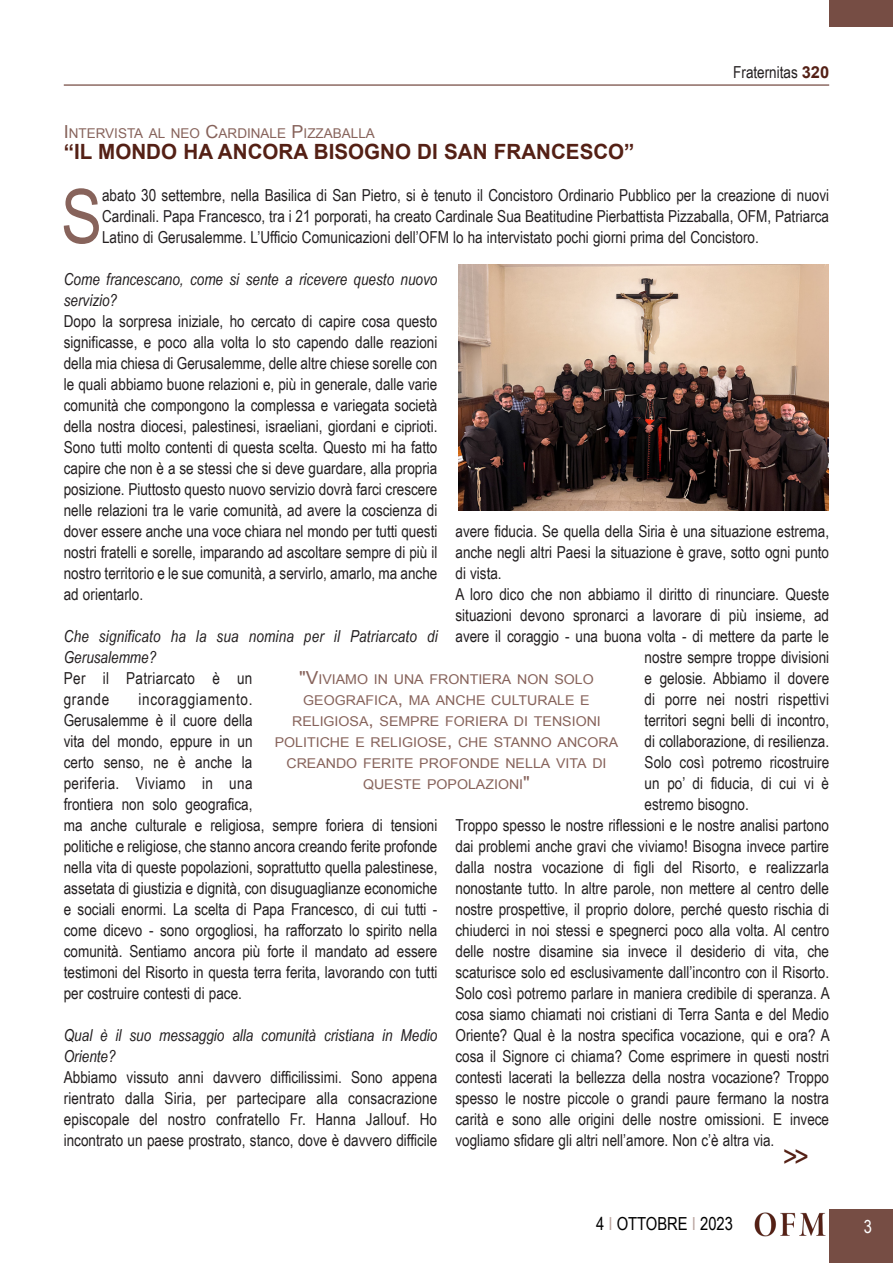
<style>
.page{position:relative;width:893px;height:1263px;background:#fff}
.page>*{position:absolute;margin:0;border:0;box-sizing:border-box;transform-origin:0 0}
.Titolo{font:75.15px "Arial Narrow";color:#87635b}
.Testo_sinEspacio{font:30px "Arial Narrow";color:#542015}
.Titolo-2{font:700 21px "Arial";color:#542015}
.t1{font:18px "Arial Narrow";color:#000}
.t2{font:18px "Arial Narrow";color:#fff}
.Titolo-3{font:16.5px/21px "Arial Narrow";color:#231f20;text-align:justify}
.Titolo-4{font:italic 16.5px/21px "Arial Narrow";color:#231f20}
.Titolo-5{font:16.5px/21px "Arial Narrow";letter-spacing:.02em;color:#231f20}
.Titolo_piccolo{font:13.5px/21px "Arial";color:#87635b;text-align:center;scale:1.05 1}
.Titolo_piccolo-2{font:13.5px "Arial";color:#87635b}
.s1{font-family:"Arial";font-weight:700;color:#542015}
.s2{font-size:18px}
.s3{color:#bba6a1}
</style>
<div class="page">
<div style="left:829px;top:1209px;width:64px;height:54px;background:#764d44"></div>
<hr style="left:64px;top:85px;width:765px;height:1px;background:#542015">
<div style="left:829px;top:0;width:64px;height:27px;background:#764d44"></div>
<img style="left:755px;top:1212px;width:71px;height:24px">
<img style="left:459px;top:264px;width:369px;height:246px">
<p class="Titolo-3" style="left:733px;top:61px;width:97px">Fraternitas <span class="s1">320</span></p>
<p class="Titolo_piccolo-2" style="left:64px;top:124px;width:313px"><span class="s2">I</span> NTERVISTA AL NEO <span class="s2">C</span>ARDINALE <span class="s2">P</span>IZZABALLA</p>
<p class="Titolo-2" style="left:64px;top:138px;width:572px">“IL MONDO HA ANCORA BISOGNO DI SAN FRANCESCO”</p>
<p class="Titolo" style="left:61px;top:161px;width:43px">S</p>
<p class="Titolo-3" style="left:102px;top:184px;width:729px">abato 30 settembre, nella Basilica di San Pietro, si è tenuto il Concistoro Ordinario Pubblico per la creazione di nuovi Cardinali. Papa Francesco, tra i 21 porporati, ha creato Cardinale Sua Beatitudine Pierbattista Pizzaballa, OFM, Patriarca Latino di Gerusalemme. L’Ufficio Comunicazioni dell’OFM lo ha intervistato pochi giorni prima del Concistoro.</p>
<p class="Titolo-4" style="left:64px;top:268px;width:375px">Come francescano, come si sente a ricevere questo nuovo servizio?</p>
<p class="Titolo-3" style="left:64px;top:310px;width:375px">Dopo la sorpresa iniziale, ho cercato di capire cosa questo significasse, e poco alla volta lo sto capendo dalle reazioni della mia chiesa di Gerusalemme, delle altre chiese sorelle con le quali abbiamo buone relazioni e, più in generale, dalle varie comunità che compongono la complessa e variegata società della nostra diocesi, palestinesi, israeliani, giordani e ciprioti.<br>Sono tutti molto contenti di questa scelta. Questo mi ha fatto capire che non è a se stessi che si deve guardare, alla propria posizione. Piuttosto questo nuovo servizio dovrà farci crescere nelle relazioni tra le varie comunità, ad avere la coscienza di dover essere anche una voce chiara nel mondo per tutti questi nostri fratelli e sorelle, imparando ad ascoltare sempre di più il nostro territorio e le sue comunità, a servirlo, amarlo, ma anche ad orientarlo.</p>
<p class="Titolo-4" style="left:64px;top:625px;width:375px">Che significato ha la sua nomina per il Patriarcato di<br>Gerusalemme?</p>
<p class="Titolo-5" style="left:64px;top:667px;width:190px">Per il Patriarcato è un grande</p>
<p class="Titolo-3" style="left:455px;top:520px;width:375px">avere fiducia. Se quella della Siria è una situazione estrema, anche negli altri Paesi la situazione è grave, sotto ogni punto di vista.</p>
<p class="Titolo-3" style="left:455px;top:583px;width:375px">A loro dico che non abbiamo il diritto di rinunciare. Queste</p>
<p class="Titolo-3" style="left:455px;top:604px;width:375px">situazioni devono spronarci a lavorare di più insieme, ad</p>
<p class="Titolo-3" style="left:455px;top:625px;width:375px">avere il coraggio - una buona volta - di mettere da parte le</p>
<p class="Titolo-3" style="left:645px;top:646px;width:186px">nostre sempre troppe divisioni</p>
<p class="Titolo-3" style="left:645px;top:667px;width:186px">e gelosie. Abbiamo il dovere</p>
<p class="Titolo-3" style="left:645px;top:688px;width:186px">di porre nei nostri rispettivi</p>
<p class="Titolo-3" style="left:645px;top:709px;width:186px">territori segni belli di incontro,</p>
<p class="Titolo-3" style="left:645px;top:730px;width:186px">di collaborazione, di resilienza.</p>
<p class="Titolo-3" style="left:645px;top:751px;width:186px">Solo così potremo ricostruire</p>
<p class="Titolo-3" style="left:645px;top:772px;width:186px">un po’ di fiducia, di cui vi è</p>
<p class="Titolo-3" style="left:645px;top:793px;width:106px">estremo bisogno.</p>
<p class="Titolo-3" style="left:455px;top:814px;width:376px">Troppo spesso le nostre riflessioni e le nostre analisi partono dai problemi anche gravi che viviamo! Bisogna invece partire dalla nostra vocazione di figli del Risorto, e realizzarla nonostante tutto. In altre parole, non mettere al centro delle nostre prospettive, il proprio dolore, perché questo rischia di chiuderci in noi stessi e spegnerci poco alla volta. Al centro delle nostre disamine sia invece il desiderio di vita, che scaturisce solo ed esclusivamente dall’incontro con il Risorto.<br>Solo così potremo parlare in maniera credibile di speranza. A cosa siamo chiamati noi cristiani di Terra Santa e del Medio Oriente? Qual è la nostra specifica vocazione, qui e ora? A cosa il Signore ci chiama? Come esprimere in questi nostri contesti lacerati la bellezza della nostra vocazione? Troppo spesso le nostre piccole o grandi paure fermano la nostra carità e sono alle origini delle nostre omissioni. E invece vogliamo sfidare gli altri nell’amore. Non c’è altra via.</p>
<p class="Testo_sinEspacio" style="left:783px;top:1134px;width:27px">&gt;&gt;</p>
<p class="Titolo_piccolo" style="left:275px;top:669px;width:329px"><span class="s2">"V</span>IVIAMO IN UNA FRONTIERA NON SOLO GEOGRAFICA<span class="s2">,</span> MA ANCHE CULTURALE E RELIGIOSA<span class="s2">,</span> SEMPRE FORIERA DI TENSIONI POLITICHE E RELIGIOSE<span class="s2">,</span> CHE STANNO ANCORA CREANDO FERITE PROFONDE NELLA VITA DI QUESTE POPOLAZIONI<span class="s2">"</span></p>
<p class="Titolo-3" style="left:64px;top:688px;width:375px;text-align:left;text-indent:75px">incoraggiamento.<br>Gerusalemme è il cuore della<br>vita del mondo, eppure in un<br>certo senso, ne è anche la<br>periferia. Viviamo in una<br>frontiera non solo geografica,<br>ma anche culturale e religiosa, sempre foriera di tensioni politiche e religiose, che stanno ancora creando ferite profonde nella vita di queste popolazioni, soprattutto quella palestinese, assetata di giustizia e dignità, con disuguaglianze economiche e sociali enormi. La scelta di Papa Francesco, di cui tutti - come dicevo - sono orgogliosi, ha rafforzato lo spirito nella comunità. Sentiamo ancora più forte il mandato ad essere testimoni del Risorto in questa terra ferita, lavorando con tutti per costruire contesti di pace.</p>
<p class="Titolo-4" style="left:64px;top:1024px;width:375px">Qual è il suo messaggio alla comunità cristiana in Medio<br>Oriente?</p>
<p class="Titolo-3" style="left:64px;top:1066px;width:375px">Abbiamo vissuto anni davvero difficilissimi. Sono appena rientrato dalla Siria, per partecipare alla consacrazione episcopale del nostro confratello Fr. Hanna Jallouf. Ho incontrato un paese prostrato, stanco, dove è davvero difficile</p>
<p class="t1" style="left:596px;top:1210px;width:138px">4 <span class="s3">I</span> OTTOBRE <span class="s3">I</span> 2023</p>
<p class="t2" style="left:864px;top:1213px;width:10px">3</p>
</div>
